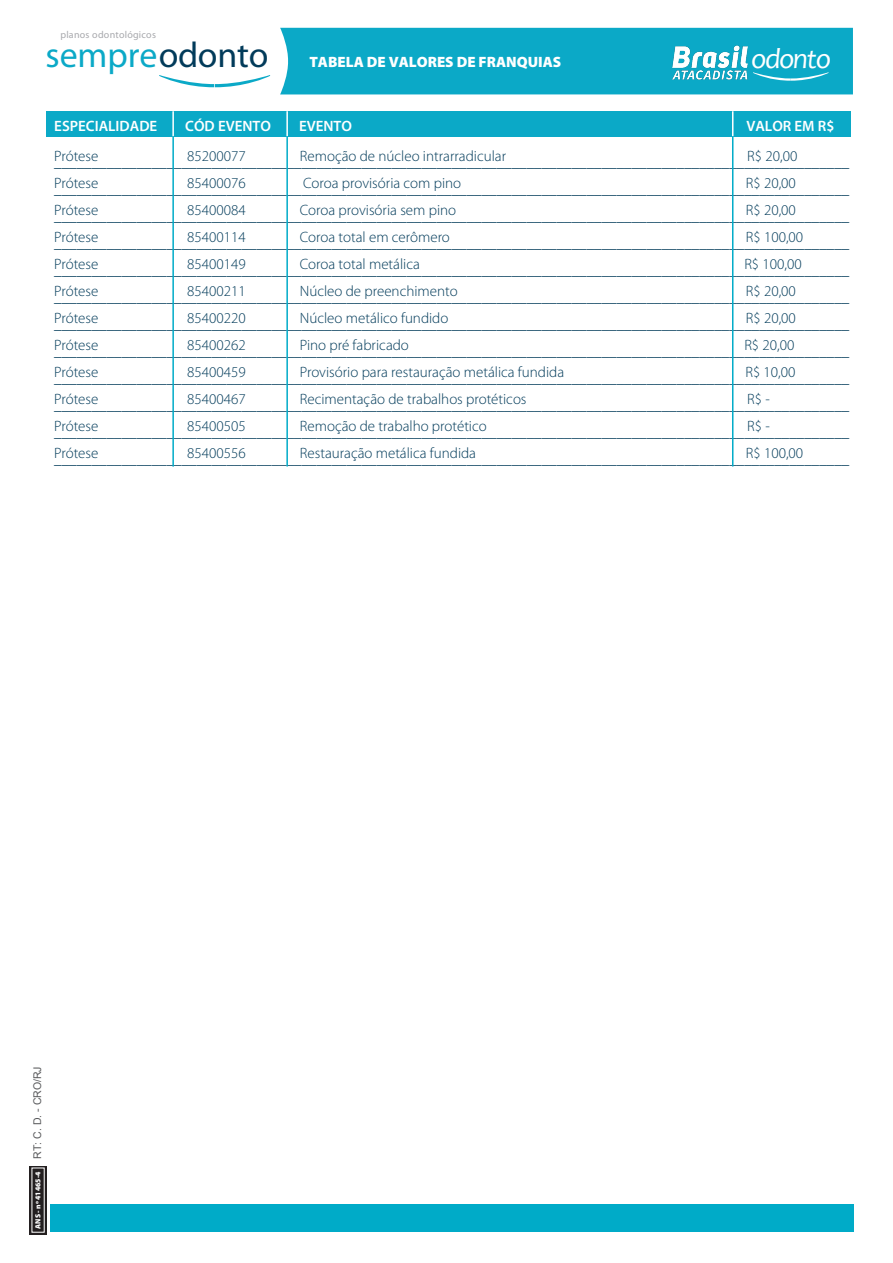
<style>
.page{position:relative;width:893px;height:1263px;background:#fff}
.page>*{position:absolute;margin:0;border:0;box-sizing:border-box;transform-origin:0 0}
.t1{font:35.85px "Myriad Pro";color:#0ba9c7}
.t2{font:italic 29.1px "Candara";letter-spacing:-.055em;color:#fff}
.t3{font:300 15px/21px "Myriad Pro";color:#023b5a}
.t4{font:600 15px "Myriad Pro";color:#fff}
.t5{font:900 15px "Myriad Pro";color:#fff}
.t6{font:10.65px "Arial";color:#58595b}
.t7{font:10.05px "Myriad Pro";letter-spacing:.025em;color:#a8a9ad}
.t8{font:900 7.5px "Myriad Pro";color:#fff}
.s1{color:#023b5a}
</style>
<div class="page">
<svg style="left:159px;top:75px;width:111px;height:12px"></svg>
<div style="left:51px;top:1204px;width:803px;height:27px;background:#00abc8"></div>
<svg style="left:29px;top:1166px;width:18px;height:68px"></svg>
<div style="left:47px;top:111px;width:804px;height:25px;background:#0ba9c7"></div>
<hr style="left:172px;top:111px;width:2px;height:25px;background:#fff">
<hr style="left:286px;top:111px;width:2px;height:25px;background:#fff">
<hr style="left:172px;top:136px;width:2px;height:331px;background:#00abc8">
<hr style="left:286px;top:136px;width:2px;height:330px;background:#00abc8">
<svg style="left:732px;top:111px;width:1px;height:25px"></svg>
<hr style="left:732px;top:136px;width:1px;height:330px;background:#00abc8">
<div style="left:280px;top:28px;width:573px;height:67px;background:#0ba9c7"></div>
<img style="left:672px;top:45px;width:75px;height:36px">
<p class="t7" style="left:60px;top:28px;width:97px">planos odontológicos</p>
<h1 class="t1" style="left:45px;top:33px;width:225px">sempre<span class="s1">odonto</span></h1>
<p class="t5" style="left:309px;top:54px;width:253px">TABELA DE VALORES DE FRANQUIAS</p>
<h2 class="t2" style="left:751px;top:40px;width:81px">odonto</h2>
<p class="t4" style="left:54px;top:116px;width:105px">ESPECIALIDADE</p>
<p class="t4" style="left:185px;top:116px;width:87px">CÓD EVENTO</p>
<p class="t4" style="left:299px;top:116px;width:55px">EVENTO</p>
<p class="t4" style="left:746px;top:116px;width:89px">VALOR EM R$</p>
<p class="t3" style="left:54px;top:145px;width:46px">Prótese</p>
<p class="t3" style="left:187px;top:145px;width:60px">85200077</p>
<p class="t3" style="left:300px;top:145px;width:208px">Remoção de núcleo intrarradicular</p>
<p class="t3" style="left:747px;top:145px;width:52px">R$ 20,00</p>
<p class="t3" style="left:54px;top:151px;width:796px">__________________________________________________________________________________________________________<br>Prótese</p>
<p class="t3" style="left:187px;top:172px;width:60px">85400076</p>
<p class="t3" style="left:303px;top:172px;width:160px">Coroa provisória com pino</p>
<p class="t3" style="left:746px;top:172px;width:52px">R$ 20,00</p>
<p class="t3" style="left:54px;top:178px;width:796px">__________________________________________________________________________________________________________<br>Prótese</p>
<p class="t3" style="left:187px;top:199px;width:60px">85400084</p>
<p class="t3" style="left:300px;top:199px;width:158px">Coroa provisória sem pino</p>
<p class="t3" style="left:746px;top:199px;width:52px">R$ 20,00</p>
<p class="t3" style="left:54px;top:205px;width:796px">__________________________________________________________________________________________________________<br>Prótese</p>
<p class="t3" style="left:187px;top:226px;width:60px">85400114</p>
<p class="t3" style="left:300px;top:226px;width:152px">Coroa total em cerômero</p>
<p class="t3" style="left:746px;top:226px;width:59px">R$ 100,00</p>
<p class="t3" style="left:54px;top:232px;width:796px">__________________________________________________________________________________________________________<br>Prótese</p>
<p class="t3" style="left:187px;top:253px;width:60px">85400149</p>
<p class="t3" style="left:300px;top:253px;width:122px">Coroa total metálica</p>
<p class="t3" style="left:744px;top:253px;width:59px">R$ 100,00</p>
<p class="t3" style="left:54px;top:259px;width:796px">__________________________________________________________________________________________________________<br>Prótese</p>
<p class="t3" style="left:187px;top:280px;width:60px">85400211</p>
<p class="t3" style="left:300px;top:280px;width:159px">Núcleo de preenchimento</p>
<p class="t3" style="left:746px;top:280px;width:52px">R$ 20,00</p>
<p class="t3" style="left:54px;top:286px;width:796px">__________________________________________________________________________________________________________<br>Prótese</p>
<p class="t3" style="left:187px;top:307px;width:60px">85400220</p>
<p class="t3" style="left:300px;top:307px;width:150px">Núcleo metálico fundido</p>
<p class="t3" style="left:746px;top:307px;width:52px">R$ 20,00</p>
<p class="t3" style="left:54px;top:313px;width:796px">__________________________________________________________________________________________________________<br>Prótese</p>
<p class="t3" style="left:187px;top:334px;width:60px">85400262</p>
<p class="t3" style="left:300px;top:334px;width:111px">Pino pré fabricado</p>
<p class="t3" style="left:744px;top:334px;width:52px">R$ 20,00</p>
<p class="t3" style="left:54px;top:340px;width:796px">__________________________________________________________________________________________________________<br>Prótese</p>
<p class="t3" style="left:187px;top:361px;width:60px">85400459</p>
<p class="t3" style="left:300px;top:361px;width:266px">Provisório para restauração metálica fundida</p>
<p class="t3" style="left:745px;top:361px;width:52px">R$ 10,00</p>
<p class="t3" style="left:54px;top:367px;width:796px">__________________________________________________________________________________________________________<br>Prótese</p>
<p class="t3" style="left:187px;top:388px;width:60px">85400467</p>
<p class="t3" style="left:300px;top:388px;width:228px">Recimentação de trabalhos protéticos</p>
<p class="t3" style="left:747px;top:388px;width:24px">R$ -</p>
<p class="t3" style="left:54px;top:394px;width:796px">__________________________________________________________________________________________________________<br>Prótese</p>
<p class="t3" style="left:187px;top:415px;width:60px">85400505</p>
<p class="t3" style="left:300px;top:415px;width:188px">Remoção de trabalho protético</p>
<p class="t3" style="left:747px;top:415px;width:24px">R$ -</p>
<p class="t3" style="left:54px;top:421px;width:796px">__________________________________________________________________________________________________________<br>Prótese</p>
<p class="t3" style="left:187px;top:442px;width:60px">85400556</p>
<p class="t3" style="left:300px;top:442px;width:178px">Restauração metálica fundida</p>
<p class="t3" style="left:746px;top:442px;width:59px">R$ 100,00</p>
<p class="t3" style="left:54px;top:448px;width:796px">__________________________________________________________________________________________________________</p>
<p class="t6" style="left:30px;top:1158px;width:94px;rotate:-90deg">RT: C. D. - CRO/RJ</p>
<p class="t8" style="left:34px;top:1229px;width:59px;rotate:-90deg">ANS - nº 41465-4</p>
</div>
